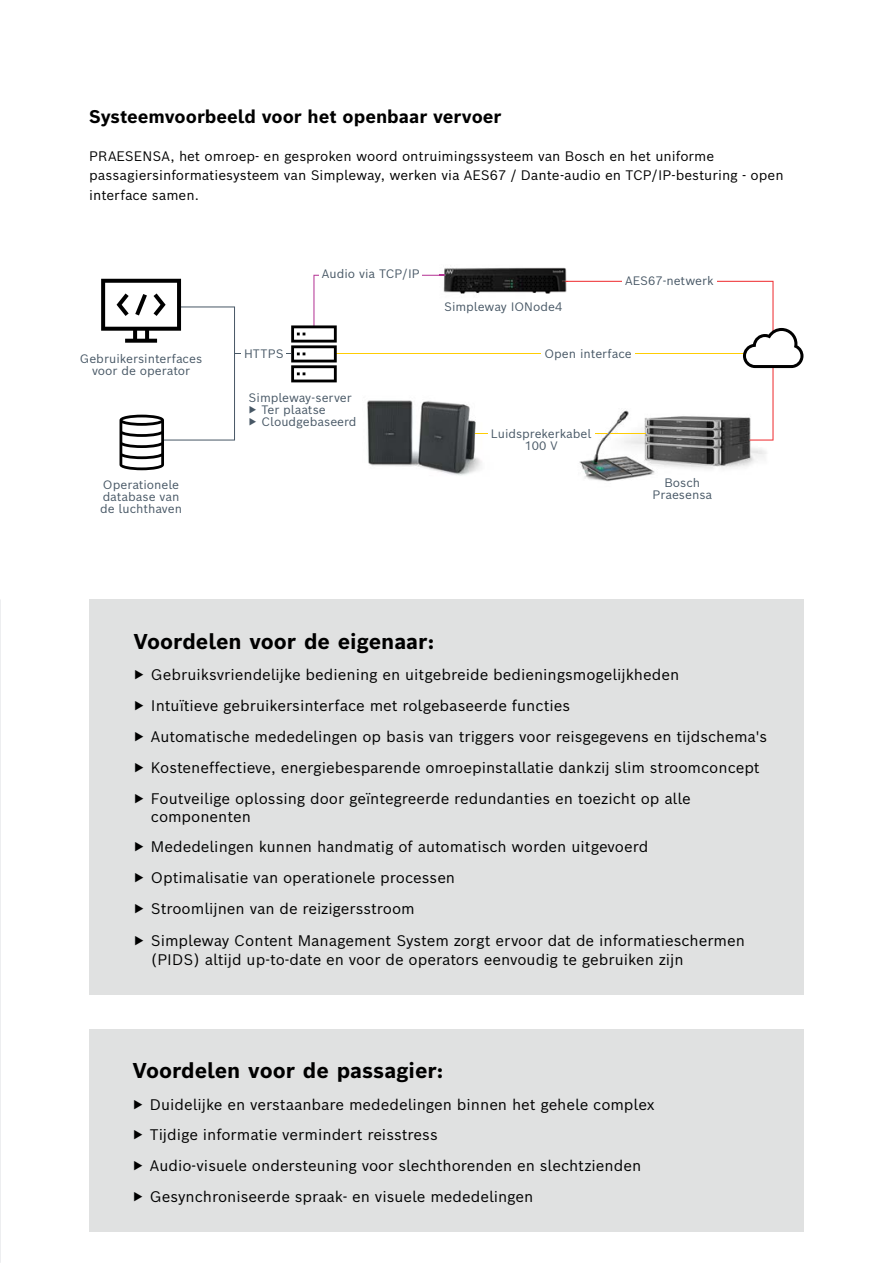
<style>
.page{position:relative;width:893px;height:1263px;background:#fff}
.page>*{position:absolute;margin:0;border:0;box-sizing:border-box;transform-origin:0 0}
.t1{font:700 21px "Bosch Sans";color:#000}
.t2{font:700 18px "Bosch Sans";color:#000}
.t3{font:15px/30.8px "Bosch Sans";color:#000}
.t4{font:13.5px/19.5px "Bosch Sans";color:#000}
.t5{font:12px/12px "Bosch Sans";color:#475765;text-align:center}
</style>
<div class="page">
<img style="left:0;top:600px;width:1px;height:663px">
<div style="left:89px;top:1029px;width:715px;height:202px;background:#e0e1e1"></div>
<div style="left:89px;top:599px;width:715px;height:396px;background:#e0e1e1"></div>
<img style="left:367px;top:400px;width:115px;height:76px">
<img style="left:579px;top:440px;width:191px;height:42px">
<hr style="left:335px;top:353px;width:410px;height:1px;background:#ffcd03">
<svg style="left:101px;top:279px;width:134px;height:191px"></svg>
<hr style="left:235px;top:353px;width:56px;height:1px;background:#475765">
<div style="left:241px;top:348px;width:45px;height:11px;background:#fff"></div>
<div style="left:542px;top:348px;width:93px;height:11px;background:#fff"></div>
<img style="left:439px;top:265px;width:129px;height:29px">
<svg style="left:291px;top:275px;width:154px;height:107px"></svg>
<hr style="left:475px;top:433px;width:170px;height:1px;background:#ffcd03">
<svg style="left:562px;top:281px;width:241px;height:159px"></svg>
<div style="left:652px;top:478px;width:61px;height:22px;background:#fff"></div>
<div style="left:488px;top:428px;width:106px;height:21px;background:#fff"></div>
<p class="t2" style="left:89px;top:104px;width:414px">Systeemvoorbeeld voor het openbaar vervoer</p>
<p class="t4" style="left:89px;top:145px;width:696px">PRAESENSA, het omroep- en gesproken woord ontruimingssysteem van Bosch en het uniforme passagiersinformatiesysteem van Simpleway, werken via AES67 / Dante-audio en TCP/IP-besturing - open interface samen.</p>
<p class="t5" style="left:80px;top:352px;width:124px">Gebruikersinterfaces voor de operator</p>
<p class="t5" style="left:100px;top:479px;width:83px;text-align:left">Operationele database van de luchthaven</p>
<p class="t5" style="left:322px;top:267px;width:99px">Audio via TCP/IP</p>
<p class="t5" style="left:444px;top:301px;width:120px">Simpleway IONode4</p>
<p class="t5" style="left:625px;top:275px;width:90px">AES67-netwerk</p>
<p class="t5" style="left:244px;top:347px;width:41px">HTTPS</p>
<p class="t5" style="left:544px;top:347px;width:89px">Open interface</p>
<p class="t5" style="left:249px;top:391px;width:110px;text-align:left">Simpleway-server ▶ Ter plaatse<br>▶ Cloudgebaseerd</p>
<p class="t5" style="left:491px;top:427px;width:102px">Luidsprekerkabel<br>100 V</p>
<p class="t5" style="left:652px;top:476px;width:61px">Bosch<br>Praesensa</p>
<h1 class="t1" style="left:134px;top:627px;width:302px">Voordelen voor de eigenaar:</h1>
<p class="t3" style="left:134px;top:659px;width:635px">▶ Gebruiksvriendelijke bediening en uitgebreide bedieningsmogelijkheden<br>▶ Intuïtieve gebruikersinterface met rolgebaseerde functies<br>▶ Automatische mededelingen op basis van triggers voor reisgegevens en tijdschema's ▶ Kosteneffectieve, energiebesparende omroepinstallatie dankzij slim stroomconcept ▶ Foutveilige oplossing door geïntegreerde redundanties en toezicht op alle</p>
<p class="t3" style="left:134px;top:800px;width:613px;text-indent:17px">componenten<br>▶ Mededelingen kunnen handmatig of automatisch worden uitgevoerd<br>▶ Optimalisatie van operationele processen<br>▶ Stroomlijnen van de reizigersstroom<br>▶ Simpleway Content Management System zorgt ervoor dat de informatieschermen</p>
<p class="t3" style="left:151px;top:943px;width:534px">(PIDS) altijd up-to-date en voor de operators eenvoudig te gebruiken zijn</p>
<h1 class="t1" style="left:133px;top:1056px;width:312px">Voordelen voor de passagier:</h1>
<p class="t3" style="left:133px;top:1088px;width:523px">▶ Duidelijke en verstaanbare mededelingen binnen het gehele complex ▶ Tijdige informatie vermindert reisstress<br>▶ Audio-visuele ondersteuning voor slechthorenden en slechtzienden ▶ Gesynchroniseerde spraak- en visuele mededelingen</p>
</div>
